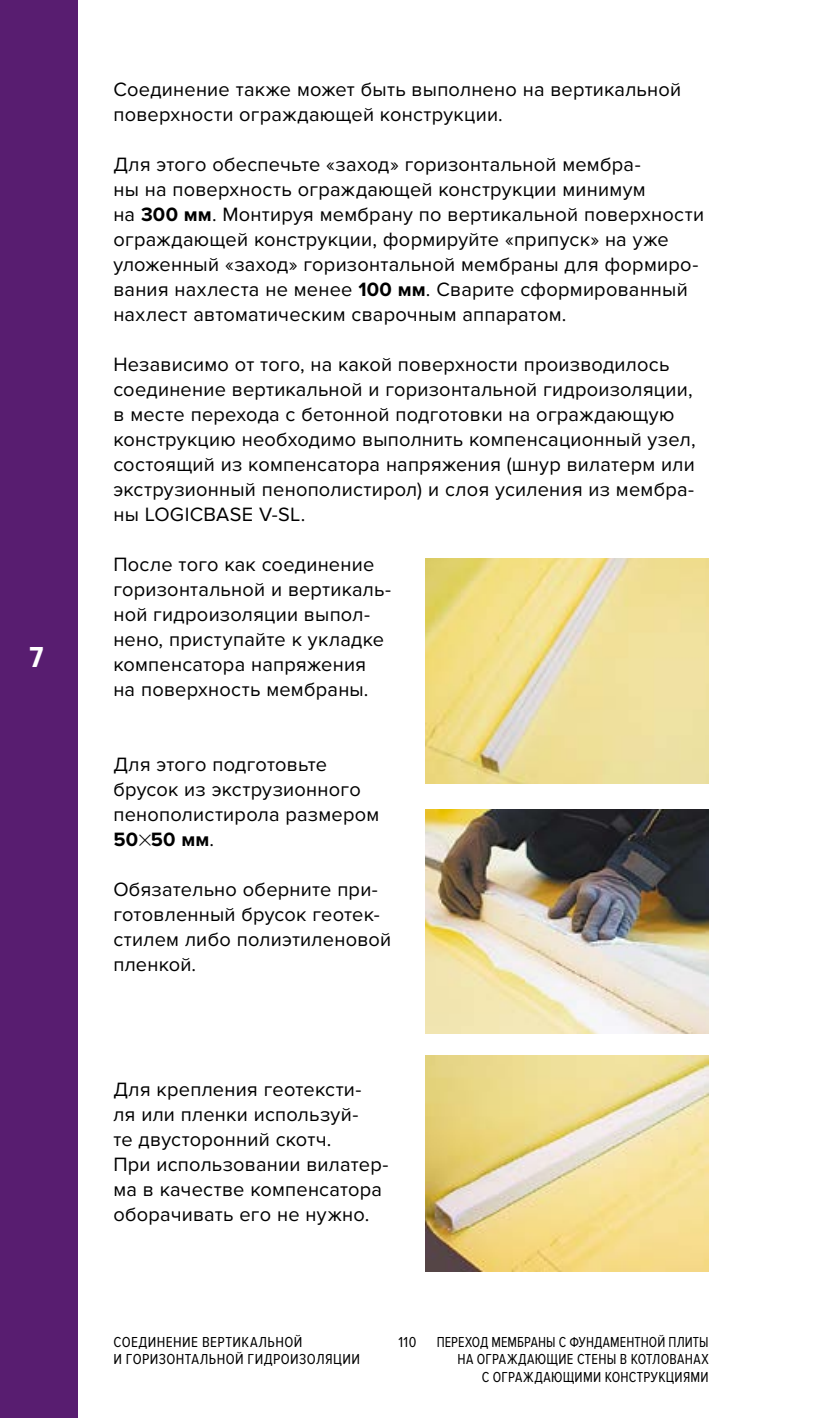
<style>
.page{position:relative;width:815px;height:1418px;background:#fff}
.page>*{position:absolute;margin:0;border:0;box-sizing:border-box;transform-origin:0 0}
.t1{font:700 30px "Proxima Nova Cond";color:#fff}
.t2{font:20px/25px "Proxima Nova";letter-spacing:.01em;color:#000}
.t3{font:15px/17.5px "Proxima Nova Cond";letter-spacing:.02em;color:#000;text-align:right;scale:.93 1}
.t4{font:15px "Proxima Nova Cond";letter-spacing:.02em;color:#000}
.s1{font-weight:700}
</style>
<div class="page">
<div style="left:0;top:0;width:78px;height:1417px;background:#581d70"></div>
<img style="left:425px;top:558px;width:284px;height:225px">
<img style="left:425px;top:809px;width:284px;height:224px">
<img style="left:425px;top:1055px;width:284px;height:215px">
<h1 class="t1" style="left:29px;top:640px;width:16px">7</h1>
<p class="t2" style="left:113px;top:77px;width:569px">Соединение также может быть выполнено на вертикальной поверхности ограждающей конструкции.</p>
<p class="t2" style="left:113px;top:152px;width:592px">Для этого обеспечьте «заход» горизонтальной мембра-<br>ны на поверхность ограждающей конструкции минимум<br>на <span class="s1">300 мм</span>. Монтируя мембрану по вертикальной поверхности ограждающей конструкции, формируйте «припуск» на уже уложенный «заход» горизонтальной мембраны для формиро&shy;вания нахлеста не менее <span class="s1">100 мм</span>. Сварите сформированный нахлест автоматическим сварочным аппаратом.</p>
<p class="t2" style="left:113px;top:352px;width:584px">Независимо от того, на какой поверхности производилось соединение вертикальной и горизонтальной гидроизоляции, в месте перехода с бетонной подготовки на ограждающую конструкцию необходимо выполнить компенсационный узел, состоящий из компенсатора напряжения (шнур вилатерм или экструзионный пенополистирол) и слоя усиления из мембра&shy;ны LOGICBASE V-SL.</p>
<p class="t2" style="left:113px;top:552px;width:279px">После того как соединение горизонтальной и вертикаль&shy;ной гидроизоляции выпол&shy;нено, приступайте к укладке компенсатора напряжения на поверхность мембраны.</p>
<p class="t2" style="left:113px;top:752px;width:267px">Для этого подготовьте брусок из экструзионного пенополистирола размером<br><span class="s1">50 50 мм</span>.</p>
<p class="t2" style="left:113px;top:877px;width:279px">Обязательно оберните при&shy;готовленный брусок геотек&shy;стилем либо полиэтиленовой пленкой.</p>
<p class="t2" style="left:113px;top:1077px;width:277px">Для крепления геотексти&shy;ля или пленки используй-<br>те двусторонний скотч.<br>При использовании вилатер&shy;ма в качестве компенсатора оборачивать его не нужно.</p>
<p class="t4" style="left:113px;top:1333px;width:190px">СОЕДИНЕНИЕ ВЕРТИКАЛЬНОЙ</p>
<p class="t4" style="left:398px;top:1333px;width:20px">110</p>
<p class="t4" style="left:113px;top:1350px;width:248px">И ГОРИЗОНТАЛЬНОЙ ГИДРОИЗОЛЯЦИИ</p>
<p class="t3" style="left:437px;top:1332px;width:294px">ПЕРЕХОД МЕМБРАНЫ С ФУНДАМЕНТНОЙ ПЛИТЫ<br>НА ОГРАЖДАЮЩИЕ СТЕНЫ В КОТЛОВАНАХ<br>С ОГРАЖДАЮЩИМИ КОНСТРУКЦИЯМИ</p>
</div>
